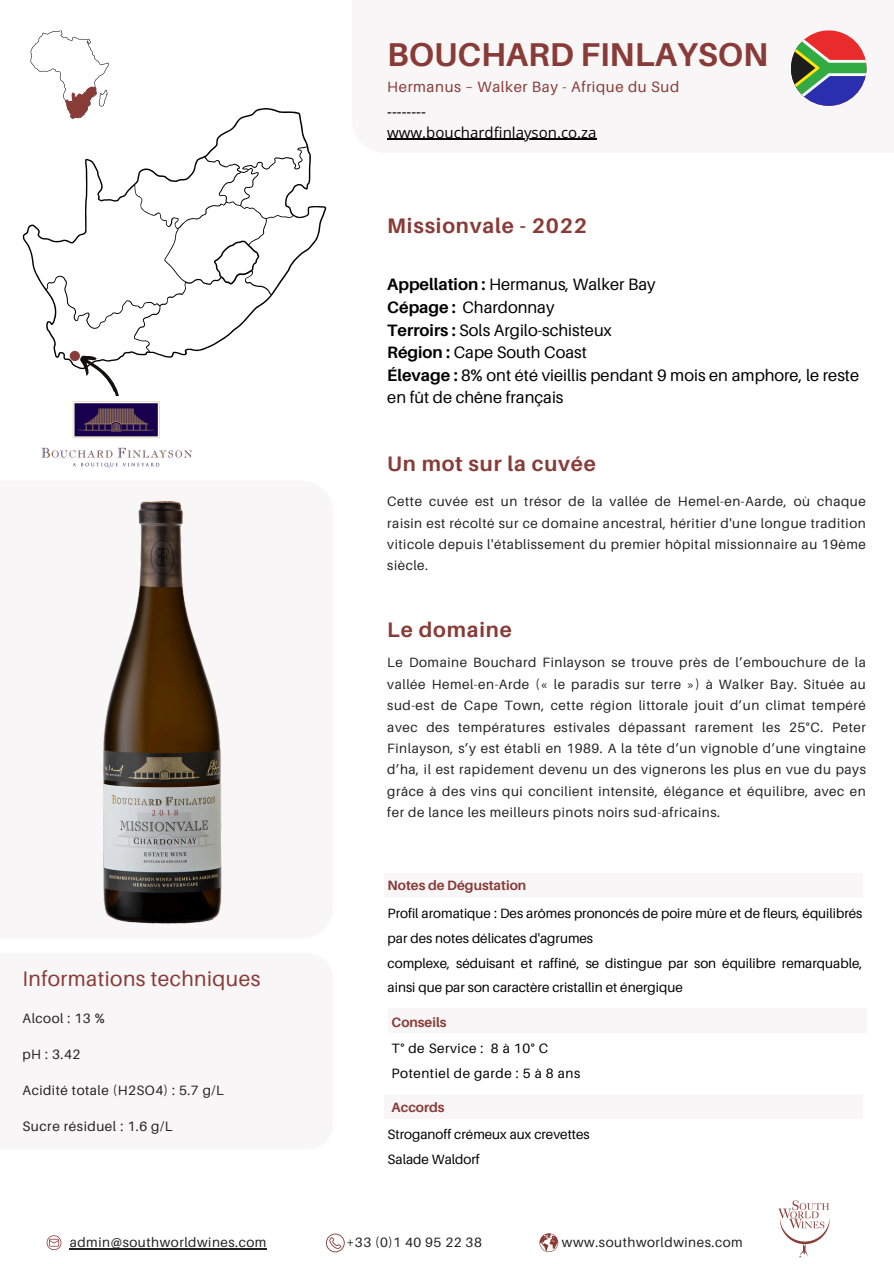
<style>
.page{position:relative;width:894px;height:1264px;background:#fff}
.page>*{position:absolute;margin:0;border:0;box-sizing:border-box;transform-origin:0 0}
.t1{font:700 33px "Aileron";color:#883b37}
.t2{font:700 21px "Aileron";letter-spacing:.04em;color:#883b37}
.t3{font:21px "Aileron";letter-spacing:.02em;color:#883b37}
.t4{font:16.5px/22.5px "Aileron";color:#000}
.t5{font:15px "Open Sans";color:#000}
.t6{font:15px "Aileron";letter-spacing:.04em;color:#883b37}
.t7{font:13.65px "Aileron";letter-spacing:.04em;color:#222}
.t8{font:13.5px/21.3px "Aileron";letter-spacing:.04em;color:#222;text-align:justify}
.t9{font:13.5px/24.8px "Aileron";color:#000}
.t10{font:13.5px "Aileron";letter-spacing:.04em;color:#000}
.t11{font:700 13.5px "Aileron";color:#883b37}
.s1{font-weight:700}
</style>
<div class="page">
<img style="left:103px;top:500px;width:119px;height:424px">
<svg style="left:23px;top:108px;width:303px;height:259px"></svg>
<div style="left:70px;top:351px;width:10px;height:10px;background:#883b37;border-radius:50%"></div>
<div style="left:352px;top:0;width:541px;height:153px;background:#f9f6f7"></div>
<div style="left:383px;top:872px;width:479px;height:25px;background:#f8f6f7"></div>
<div style="left:383px;top:1093px;width:479px;height:25px;background:#f8f6f7"></div>
<div style="left:387px;top:1007px;width:479px;height:25px;background:#f8f6f7"></div>
<svg style="left:539px;top:1233px;width:19px;height:18px"></svg>
<hr style="left:70px;top:1248px;width:197px;height:1px;background:#222">
<svg style="left:326px;top:1233px;width:18px;height:19px"></svg>
<img style="left:778px;top:1200px;width:52px;height:58px">
<svg style="left:47px;top:1235px;width:14px;height:14px"></svg>
<hr style="left:387px;top:139px;width:209px;height:1px;background:#000">
<div style="left:790px;top:30px;width:76px;height:76px;background:#e92b2b;border-radius:50%"></div>
<svg style="left:790px;top:40px;width:76px;height:66px"></svg>
<svg style="left:30px;top:30px;width:79px;height:89px"></svg>
<svg style="left:75px;top:349px;width:58px;height:47px"></svg>
<img style="left:41px;top:401px;width:151px;height:67px">
<h4 class="t1" style="left:387px;top:34px;width:382px">BOUCHARD FINLAYSON</h4>
<h4 class="t6" style="left:387px;top:78px;width:293px">Hermanus – Walker Bay - Afrique du Sud</h4>
<h2 class="t5" style="left:387px;top:101px;width:40px">--------</h2>
<h4 class="t5" style="left:387px;top:122px;width:211px">www.bouchardfinlayson.co.za</h4>
<h5 class="t2" style="left:387px;top:212px;width:201px">Missionvale - 2022</h5>
<p class="t4" style="left:387px;top:273px;width:473px"><span class="s1">Appellation :</span> Hermanus, Walker Bay<br><span class="s1">Cépage :</span> Chardonnay<br><span class="s1">Terroirs :</span> Sols Argilo-schisteux<br><span class="s1">Région :</span> Cape South Coast<br><span class="s1">Élevage :</span> 8% ont été vieillis pendant 9 mois en amphore, le reste en fût de chêne français</p>
<p class="t2" style="left:387px;top:451px;width:210px">Un mot sur la cuvée</p>
<h5 class="t8" style="left:387px;top:490px;width:480px">Cette cuvée est un trésor de la vallée de Hemel-en-Aarde, où chaque raisin est récolté sur ce domaine ancestral, héritier d'une longue tradition viticole depuis l'établissement du premier hôpital missionnaire au 19ème siècle.</h5>
<p class="t3" style="left:22px;top:966px;width:239px">Informations techniques</p>
<p class="t8" style="left:22px;top:1007px;width:84px">Alcool : 13 %</p>
<h2 class="t8" style="left:22px;top:1043px;width:59px">pH : 3.42</h2>
<p class="t8" style="left:22px;top:1079px;width:203px">Acidité totale (H2SO4) : 5.7 g/L</p>
<h5 class="t7" style="left:22px;top:1118px;width:152px">Sucre résiduel : 1.6 g/L</h5>
<p class="t2" style="left:387px;top:616px;width:126px">Le domaine</p>
<p class="t8" style="left:387px;top:651px;width:480px;text-align:left">Le Domaine Bouchard Finlayson se trouve près de l’embouchure de la vallée Hemel-en-Arde (« le paradis sur terre ») à Walker Bay. Située au sud-est de Cape Town, cette région littorale jouit d’un climat tempéré avec des températures estivales dépassant rarement les 25°C. Peter Finlayson, s’y est établi en 1989. A la tête d’un vignoble d’une vingtaine d’ha, il est rapidement devenu un des vignerons les plus en vue du pays grâce à des vins qui concilient intensité, élégance et équilibre, avec en fer de lance les meilleurs pinots noirs sud-africains.</p>
<p class="t11" style="left:387px;top:877px;width:140px">Notes de Dégustation</p>
<p class="t9" style="left:387px;top:900px;width:476px">Profil aromatique : Des arômes prononcés de poire mûre et de fleurs, équilibrés par des notes délicates d'agrumes</p>
<p class="t9" style="left:387px;top:950px;width:476px">complexe, séduisant et raffiné, se distingue par son équilibre remarquable, ainsi que par son caractère cristallin et énergique</p>
<p class="t11" style="left:391px;top:1013px;width:56px">Conseils</p>
<p class="t10" style="left:391px;top:1040px;width:158px">T° de Service : 8 à 10° C</p>
<p class="t10" style="left:391px;top:1065px;width:190px">Potentiel de garde : 5 à 8 ans</p>
<p class="t11" style="left:391px;top:1098px;width:55px">Accords</p>
<h3 class="t9" style="left:387px;top:1121px;width:204px">Stroganoff crémeux aux crevettes</h3>
<p class="t9" style="left:387px;top:1146px;width:94px">Salade Waldorf</p>
<p class="t8" style="left:70px;top:1231px;width:198px">admin@southworldwines.com</p>
<p class="t8" style="left:346px;top:1231px;width:137px">+33 (0)1 40 95 22 38</p>
<p class="t8" style="left:562px;top:1231px;width:182px">www.southworldwines.com</p>
</div>
